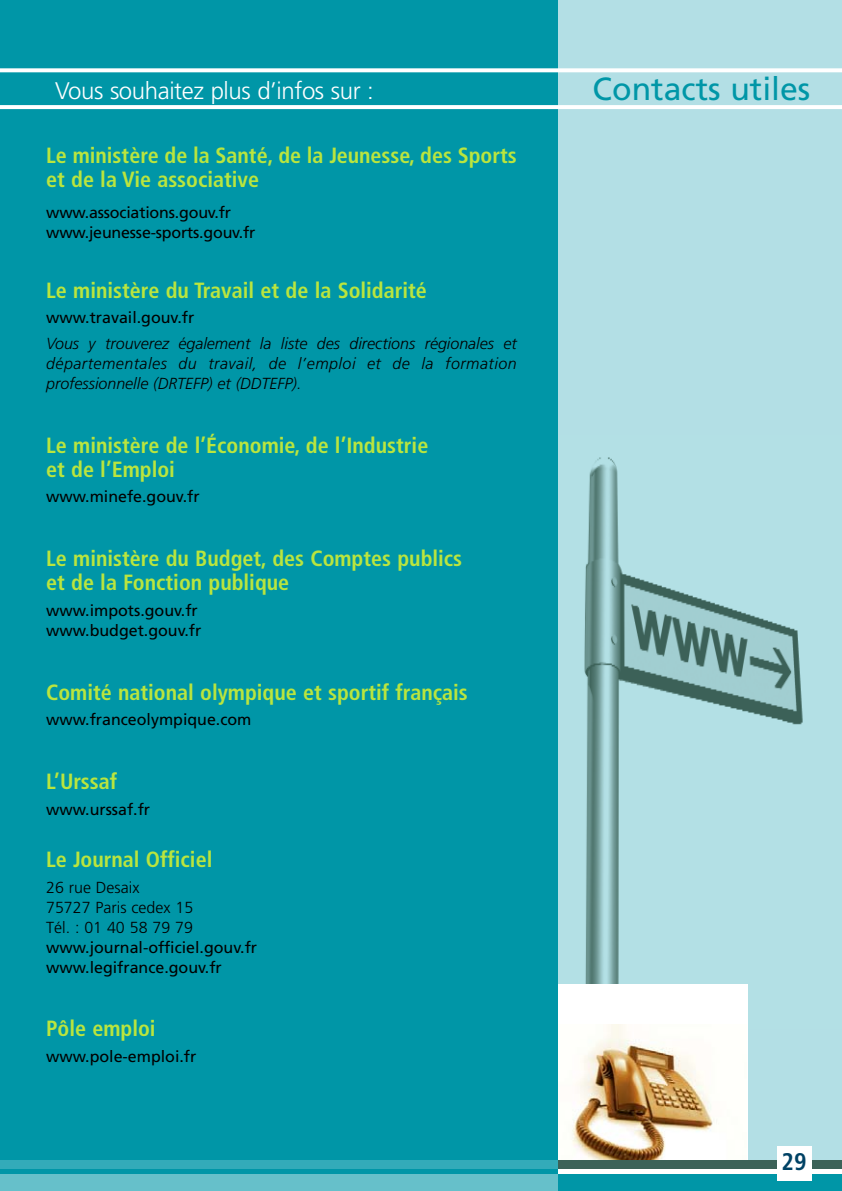
<style>
.page{position:relative;width:842px;height:1191px;background:#fff}
.page>*{position:absolute;margin:0;border:0;box-sizing:border-box;transform-origin:0 0}
.t1{font:32px "Frutiger";color:#0096a7}
.t2{font:300 24px "Frutiger";letter-spacing:-.015em;color:#fff}
.t3{font:700 condensed 24px "Frutiger";color:#004265}
.t4{font:700 condensed 22px/24px "Frutiger";color:#bae53e}
.t5{font:16px/20px "Frutiger";color:#000}
.t6{font:italic 300 16px/20px "Frutiger";color:#000;text-align:justify}
.t7{font:300 16px/20px "Frutiger";color:#000}
</style>
<div class="page">
<div style="left:0;top:0;width:594px;height:1190px;background:#0096a7"></div>
<div style="left:558px;top:0;width:284px;height:1165px;background:#b3dfe5"></div>
<img style="left:584px;top:457px;width:219px;height:572px">
<div style="left:558px;top:984px;width:189px;height:206px;background:#fff"></div>
<img style="left:572px;top:1024px;width:145px;height:135px">
<svg style="left:0;top:68px;width:842px;height:4px;fill:#fff"></svg>
<svg style="left:0;top:105px;width:842px;height:4px;fill:#fff"></svg>
<div style="left:0;top:1174px;width:558px;height:16px;background:#66c0ca"></div>
<div style="left:0;top:1159px;width:558px;height:9px;background:#33abb9"></div>
<div style="left:558px;top:1159px;width:284px;height:9px;background:#3c6258"></div>
<div style="left:558px;top:1174px;width:284px;height:16px;background:#0096a7"></div>
<div style="left:777px;top:1146px;width:34px;height:34px;background:#fff"></div>
<p class="t2" style="left:55px;top:81px;width:320px">Vous souhaitez plus d’infos sur :</p>
<p class="t4" style="left:46px;top:145px;width:472px">Le ministère de la Santé, de la Jeunesse, des Sports et de la Vie associative</p>
<p class="t5" style="left:46px;top:204px;width:211px">www.associations.gouv.fr www.jeunesse-sports.gouv.fr</p>
<p class="t4" style="left:46px;top:280px;width:382px">Le ministère du Travail et de la Solidarité</p>
<p class="t5" style="left:46px;top:309px;width:150px">www.travail.gouv.fr</p>
<p class="t6" style="left:46px;top:335px;width:472px">Vous y trouverez également la liste des directions régionales et départementales du travail, de l’emploi et de la formation professionnelle (DRTEFP) et (DDTEFP).</p>
<p class="t4" style="left:46px;top:435px;width:384px">Le ministère de l’Économie, de l’Industrie et de l’Emploi</p>
<p class="t5" style="left:46px;top:488px;width:155px">www.minefe.gouv.fr</p>
<p class="t4" style="left:46px;top:548px;width:418px">Le ministère du Budget, des Comptes publics et de la Fonction publique</p>
<p class="t5" style="left:46px;top:601px;width:157px">www.impots.gouv.fr www.budget.gouv.fr</p>
<p class="t4" style="left:46px;top:681px;width:423px">Comité national olympique et sportif français</p>
<p class="t5" style="left:46px;top:711px;width:207px">www.franceolympique.com</p>
<p class="t4" style="left:46px;top:771px;width:73px">L’Urssaf</p>
<p class="t5" style="left:46px;top:800px;width:105px">www.urssaf.fr</p>
<p class="t4" style="left:46px;top:849px;width:168px">Le Journal Officiel</p>
<p class="t7" style="left:46px;top:878px;width:149px">26 rue Desaix<br>75727 Paris cedex 15<br>Tél. : 01 40 58 79 79</p>
<p class="t5" style="left:46px;top:938px;width:212px">www.journal-officiel.gouv.fr www.legifrance.gouv.fr</p>
<p class="t4" style="left:46px;top:1018px;width:111px">Pôle emploi</p>
<p class="t5" style="left:46px;top:1047px;width:152px">www.pole-emploi.fr</p>
<h1 class="t1" style="left:593px;top:76px;width:219px">Contacts utiles</h1>
<p class="t3" style="left:782px;top:1152px;width:26px">29</p>
</div>
